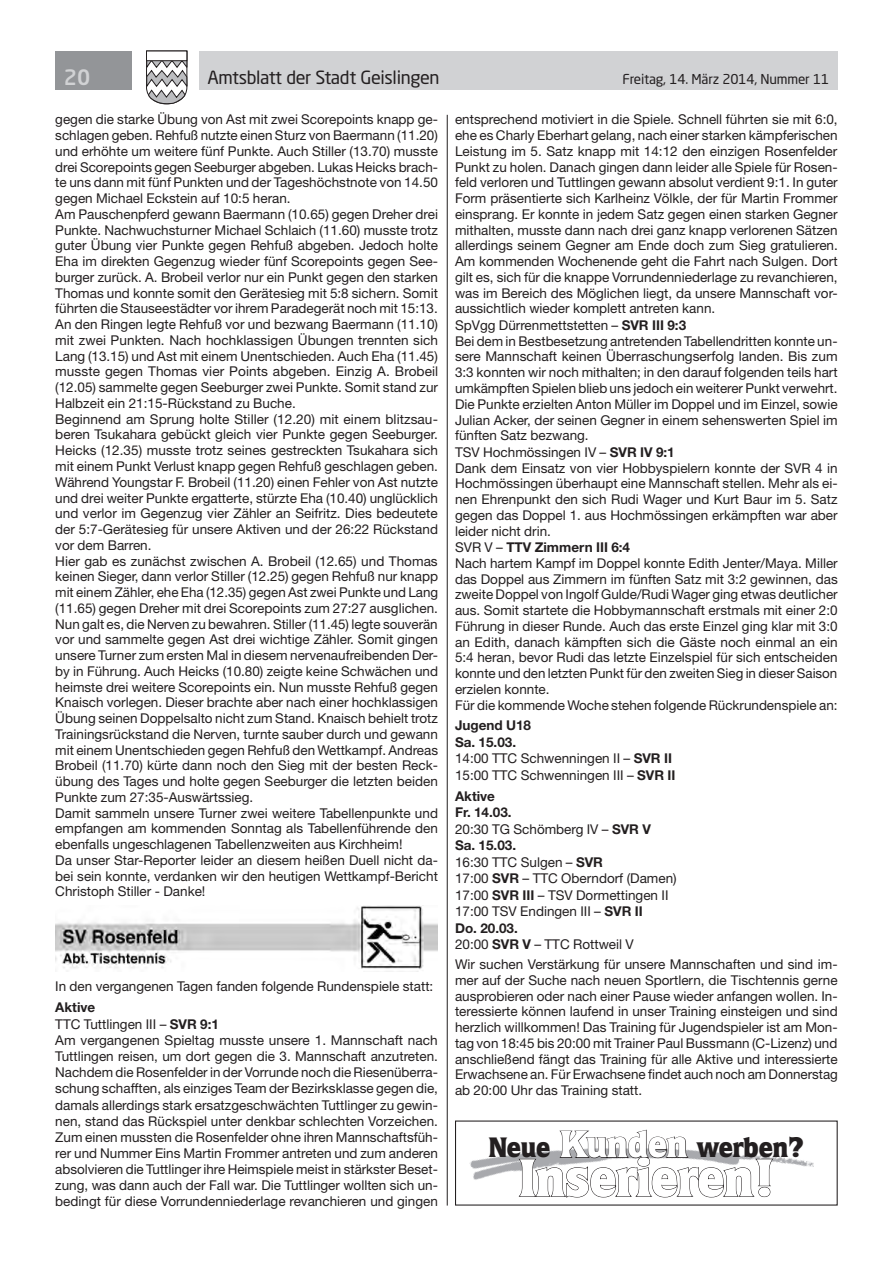
<style>
.page{position:relative;width:893px;height:1263px;background:#fff}
.page>*{position:absolute;margin:0;border:0;box-sizing:border-box;transform-origin:0 0}
.t1{font:900 51px "Quorum ITCSB";color:#fff}
.t2{font:900 27px "Quorum ITCSB";color:#231f20}
.t3{font:500 21px "Neo Sans Std";color:#d1d2d4}
.t4{font:18px "Neo Sans Std";letter-spacing:-.02em;color:#231f20}
.t5{font:13.5px/15.8px "Helvetica Neue LT Std";color:#231f20}
.t6{font:13.5px "Neo Sans Std";letter-spacing:-.015em;color:#231f20}
.s1{font-weight:700}
.s2{font-size:36px;color:#fff}
</style>
<div class="page">
<div style="left:199px;top:51px;width:639px;height:38px;background:#d1d2d4"></div>
<div style="left:55px;top:51px;width:77px;height:38px;background:#939598"></div>
<svg style="left:146px;top:50px;width:42px;height:55px"></svg>
<div style="left:146px;top:51px;width:41px;height:10px;background:#fff;border:1px solid #231f20"></div>
<hr style="left:447px;top:115px;width:1px;height:1090px;background:#231f20">
<img style="left:55px;top:906px;width:383px;height:63px">
<svg style="left:469px;top:1129px;width:345px;height:69px"></svg>
<h3 class="t3" style="left:64px;top:64px;width:28px">20</h3>
<h3 class="t4" style="left:207px;top:66px;width:234px">Amtsblatt der Stadt Geislingen</h3>
<p class="t6" style="left:622px;top:71px;width:208px">Freitag, 14. März 2014, Nummer 11</p>
<p class="t5" style="left:55px;top:112px;width:384px">gegen die starke Übung von Ast mit zwei Scorepoints knapp ge&shy;schlagen geben. Rehfuß nutzte einen Sturz von Baermann (11.20) und erhöhte um weitere fünf Punkte. Auch Stiller (13.70) musste drei Scorepoints gegen Seeburger abgeben. Lukas Heicks brach&shy;te uns dann mit fünf Punkten und der Tageshöchstnote von 14.50 gegen Michael Eckstein auf 10:5 heran.<br>Am Pauschenpferd gewann Baermann (10.65) gegen Dreher drei Punkte. Nachwuchsturner Michael Schlaich (11.60) musste trotz guter Übung vier Punkte gegen Rehfuß abgeben. Jedoch holte Eha im direkten Gegenzug wieder fünf Scorepoints gegen See&shy;burger zurück. A. Brobeil verlor nur ein Punkt gegen den starken Thomas und konnte somit den Gerätesieg mit 5:8 sichern. Somit führten die Stauseestädter vor ihrem Paradegerät noch mit 15:13.<br>An den Ringen legte Rehfuß vor und bezwang Baermann (11.10) mit zwei Punkten. Nach hochklassigen Übungen trennten sich Lang (13.15) und Ast mit einem Unentschieden. Auch Eha (11.45) musste gegen Thomas vier Points abgeben. Einzig A. Brobeil (12.05) sammelte gegen Seeburger zwei Punkte. Somit stand zur Halbzeit ein 21:15-Rückstand zu Buche.<br>Beginnend am Sprung holte Stiller (12.20) mit einem blitzsau&shy;beren Tsukahara gebückt gleich vier Punkte gegen Seeburger.<br>Heicks (12.35) musste trotz seines gestreckten Tsukahara sich mit einem Punkt Verlust knapp gegen Rehfuß geschlagen geben.<br>Während Youngstar F. Brobeil (11.20) einen Fehler von Ast nutzte und drei weiter Punkte ergatterte, stürzte Eha (10.40) unglücklich und verlor im Gegenzug vier Zähler an Seifritz. Dies bedeutete der 5:7-Gerätesieg für unsere Aktiven und der 26:22 Rückstand vor dem Barren.<br>Hier gab es zunächst zwischen A. Brobeil (12.65) und Thomas keinen Sieger, dann verlor Stiller (12.25) gegen Rehfuß nur knapp mit einem Zähler, ehe Eha (12.35) gegen Ast zwei Punkte und Lang (11.65) gegen Dreher mit drei Scorepoints zum 27:27 ausglichen.<br>Nun galt es, die Nerven zu bewahren. Stiller (11.45) legte souverän vor und sammelte gegen Ast drei wichtige Zähler. Somit gingen unsere Turner zum ersten Mal in diesem nervenaufreibenden Der&shy;by in Führung. Auch Heicks (10.80) zeigte keine Schwächen und heimste drei weitere Scorepoints ein. Nun musste Rehfuß gegen Knaisch vorlegen. Dieser brachte aber nach einer hochklassigen Übung seinen Doppelsalto nicht zum Stand. Knaisch behielt trotz Trainingsrückstand die Nerven, turnte sauber durch und gewann mit einem Unentschieden gegen Rehfuß den Wettkampf. Andreas Brobeil (11.70) kürte dann noch den Sieg mit der besten Reck&shy;übung des Tages und holte gegen Seeburger die letzten beiden Punkte zum 27:35-Auswärtssieg.<br>Damit sammeln unsere Turner zwei weitere Tabellenpunkte und empfangen am kommenden Sonntag als Tabellenführende den ebenfalls ungeschlagenen Tabellenzweiten aus Kirchheim!<br>Da unser Star-Reporter leider an diesem heißen Duell nicht da&shy;bei sein konnte, verdanken wir den heutigen Wettkampf-Bericht Christoph Stiller - Danke!</p>
<p class="t5" style="left:455px;top:112px;width:384px">entsprechend motiviert in die Spiele. Schnell führten sie mit 6:0, ehe es Charly Eberhart gelang, nach einer starken kämpferischen Leistung im 5. Satz knapp mit 14:12 den einzigen Rosenfelder Punkt zu holen. Danach gingen dann leider alle Spiele für Rosen&shy;feld verloren und Tuttlingen gewann absolut verdient 9:1. In guter Form präsentierte sich Karlheinz Völkle, der für Martin Frommer einsprang. Er konnte in jedem Satz gegen einen starken Gegner mithalten, musste dann nach drei ganz knapp verlorenen Sätzen allerdings seinem Gegner am Ende doch zum Sieg gratulieren.<br>Am kommenden Wochenende geht die Fahrt nach Sulgen. Dort gilt es, sich für die knappe Vorrundenniederlage zu revanchieren, was im Bereich des Möglichen liegt, da unsere Mannschaft vor&shy;aussichtlich wieder komplett antreten kann.<br>SpVgg Dürrenmettstetten – <span class="s1">SVR III 9:3<br></span>Bei dem in Bestbesetzung antretenden Tabellendritten konnte un&shy;sere Mannschaft keinen Überraschungserfolg landen. Bis zum 3:3 konnten wir noch mithalten; in den darauf folgenden teils hart umkämpften Spielen blieb uns jedoch ein weiterer Punkt verwehrt.<br>Die Punkte erzielten Anton Müller im Doppel und im Einzel, sowie Julian Acker, der seinen Gegner in einem sehenswerten Spiel im fünften Satz bezwang.<br>TSV Hochmössingen IV – <span class="s1">SVR IV 9:1<br></span>Dank dem Einsatz von vier Hobbyspielern konnte der SVR 4 in Hochmössingen überhaupt eine Mannschaft stellen. Mehr als ei&shy;nen Ehrenpunkt den sich Rudi Wager und Kurt Baur im 5. Satz gegen das Doppel 1. aus Hochmössingen erkämpften war aber leider nicht drin.<br>SVR V – <span class="s1">TTV Zimmern III 6:4<br></span>Nach hartem Kampf im Doppel konnte Edith Jenter/Maya. Miller das Doppel aus Zimmern im fünften Satz mit 3:2 gewinnen, das zweite Doppel von Ingolf Gulde/Rudi Wager ging etwas deutlicher aus. Somit startete die Hobbymannschaft erstmals mit einer 2:0<br>Führung in dieser Runde. Auch das erste Einzel ging klar mit 3:0 an Edith, danach kämpften sich die Gäste noch einmal an ein 5:4 heran, bevor Rudi das letzte Einzelspiel für sich entscheiden konnte und den letzten Punkt für den zweiten Sieg in dieser Saison erzielen konnte.<br>Für die kommende Woche stehen folgende Rückrundenspiele an:</p>
<p class="t5" style="left:455px;top:717px;width:222px;line-height:16.5px"><span class="s1">Jugend U18<br>Sa. 15.03.<br></span>14:00 TTC Schwenningen II – <span class="s1">SVR II<br></span>15:00 TTC Schwenningen III – <span class="s1">SVR II</span></p>
<p class="t5" style="left:455px;top:787px;width:223px;line-height:16.5px"><span class="s1">Aktive<br>Fr. 14.03.<br></span>20:30 TG Schömberg IV – <span class="s1">SVR V<br>Sa. 15.03.<br></span>16:30 TTC Sulgen – <span class="s1">SVR<br></span>17:00 <span class="s1">SVR</span> – TTC Oberndorf (Damen)<br>17:00 <span class="s1">SVR III</span> – TSV Dormettingen II<br>17:00 TSV Endingen III – <span class="s1">SVR II<br>Do. 20.03.<br></span>20:00 <span class="s1">SVR V</span> – TTC Rottweil V</p>
<p class="t5" style="left:455px;top:956px;width:384px;text-align:justify">Wir suchen Verstärkung für unsere Mannschaften und sind im&shy;mer auf der Suche nach neuen Sportlern, die Tischtennis gerne ausprobieren oder nach einer Pause wieder anfangen wollen. In&shy;teressierte können laufend in unser Training einsteigen und sind herzlich willkommen! Das Training für Jugendspieler ist am Mon&shy;tag von 18:45 bis 20:00 mit Trainer Paul Bussmann (C-Lizenz) und anschließend fängt das Training für alle Aktive und interessierte Erwachsene an. Für Erwachsene findet auch noch am Donnerstag ab 20:00 Uhr das Training statt.</p>
<h2 class="t2" style="left:489px;top:1131px;width:316px">Neue <span class="s2">Kunden</span> werben?</h2>
<h1 class="t1" style="left:519px;top:1146px;width:256px">Inserieren!</h1>
<p class="t5" style="left:55px;top:978px;width:380px">In den vergangenen Tagen fanden folgende Rundenspiele statt:</p>
<p class="t5" style="left:55px;top:999px;width:384px;line-height:16.2px"><span class="s1">Aktive<br></span>TTC Tuttlingen III – <span class="s1">SVR 9:1<br></span>Am vergangenen Spieltag musste unsere 1. Mannschaft nach Tuttlingen reisen, um dort gegen die 3. Mannschaft anzutreten.<br>Nachdem die Rosenfelder in der Vorrunde noch die Riesenüberra&shy;schung schafften, als einziges Team der Bezirksklasse gegen die, damals allerdings stark ersatzgeschwächten Tuttlinger zu gewin&shy;nen, stand das Rückspiel unter denkbar schlechten Vorzeichen.<br>Zum einen mussten die Rosenfelder ohne ihren Mannschaftsfüh&shy;rer und Nummer Eins Martin Frommer antreten und zum anderen absolvieren die Tuttlinger ihre Heimspiele meist in stärkster Beset&shy;zung, was dann auch der Fall war. Die Tuttlinger wollten sich un&shy;bedingt für diese Vorrundenniederlage revanchieren und gingen</p>
</div>
